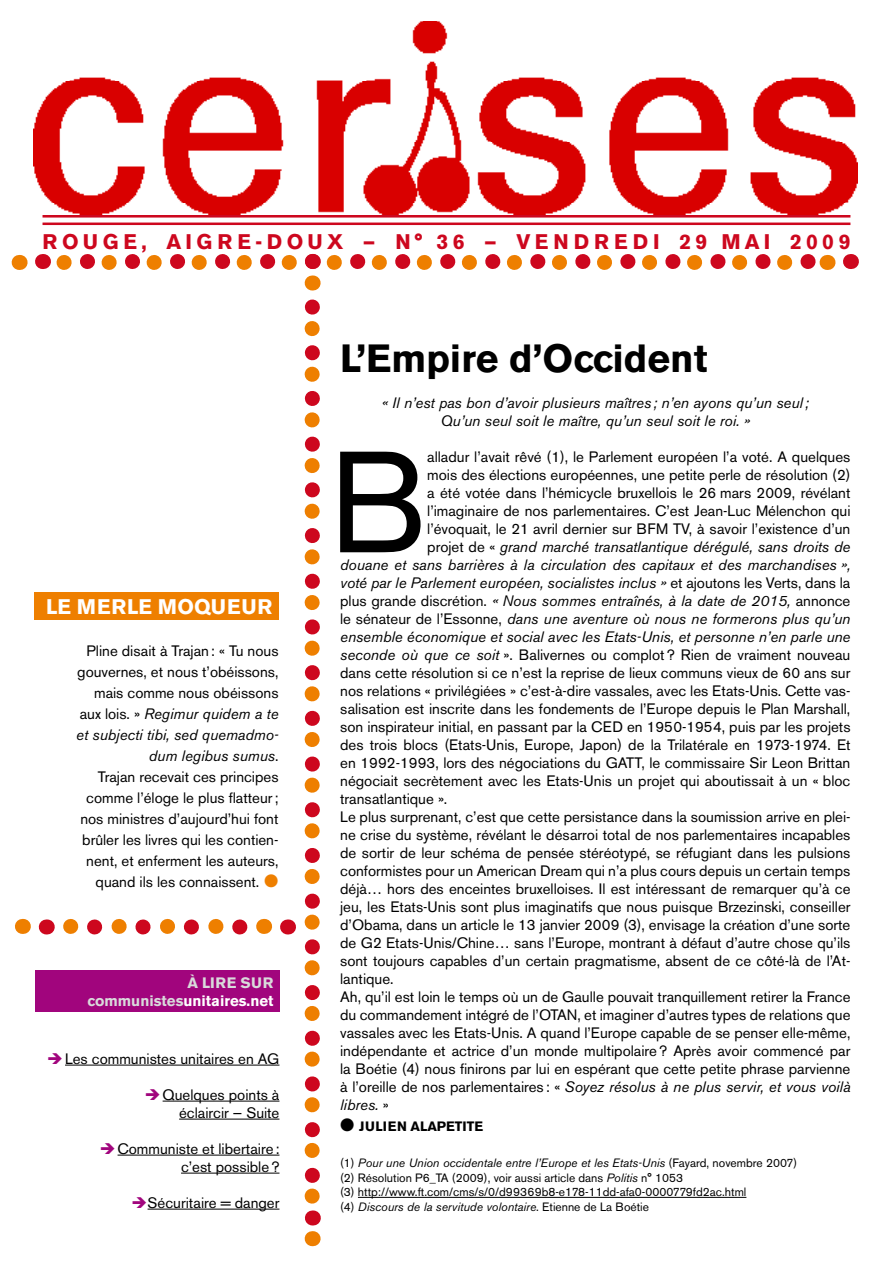
<style>
.page{position:relative;width:893px;height:1263px;background:#fff}
.page>*{position:absolute;margin:0;border:0;box-sizing:border-box;transform-origin:0 0}
.t1{font:142.5px "Akzidenz Grotesk BE";color:#000}
.t2{font:700 39px "Akzidenz Grotesk BE";color:#000}
.t3{font:700 21px "Akzidenz Grotesk BE";letter-spacing:.22em;color:#cd071e}
.t4{font:700 21px "Akzidenz Grotesk BE";color:#fff}
.t5{font:700 21px "Akzidenz Grotesk BE";letter-spacing:.2em;color:#cd071e}
.t6{font:15px/21px "Akzidenz Grotesk BE";color:#000;text-align:right}
.t7{font:italic 15px/18px "Akzidenz Grotesk BE";color:#000;text-align:center}
.t8{font:700 15px/18px "Akzidenz Grotesk BE";color:#d9dadb;text-align:right}
.t9{font:700 13.5px "Akzidenz Grotesk BE";color:#000}
.t10{font:12px/14.4px "Akzidenz Grotesk BE";color:#000}
.s1{font-style:italic}
.s2{color:#ee7f00}
.s3{color:#fff}
.s4{color:#a1057d}
.s5{font-style:normal}
</style>
<div class="page">
<div style="left:43px;top:210px;width:807px;height:8px;background:#cd071e"></div>
<hr style="left:43px;top:223px;width:807px;height:2px;background:#cd071e">
<svg style="left:43px;top:254px;width:1px;height:15px"></svg>
<svg style="left:850px;top:254px;width:1px;height:15px"></svg>
<svg style="left:19px;top:255px;width:1px;height:15px"></svg>
<img style="left:33px;top:21px;width:824px;height:194px">
<hr style="left:65px;top:1065px;width:214px;height:1px;background:#000">
<hr style="left:163px;top:1101px;width:116px;height:1px;background:#000">
<hr style="left:179px;top:1119px;width:100px;height:1px;background:#000">
<hr style="left:118px;top:1155px;width:161px;height:1px;background:#000">
<hr style="left:181px;top:1173px;width:98px;height:1px;background:#000">
<hr style="left:148px;top:1209px;width:131px;height:1px;background:#000">
<div style="left:35px;top:971px;width:244px;height:41px;background:#a1057d"></div>
<svg style="left:305px;top:307px;width:15px;height:918px"></svg>
<svg style="left:64px;top:254px;width:764px;height:36px"></svg>
<svg style="left:312px;top:1231px;width:1px;height:15px"></svg>
<svg style="left:46px;top:919px;width:1px;height:15px"></svg>
<svg style="left:288px;top:919px;width:1px;height:15px"></svg>
<svg style="left:22px;top:919px;width:1px;height:15px"></svg>
<svg style="left:71px;top:919px;width:194px;height:15px"></svg>
<div style="left:34px;top:592px;width:245px;height:28px;background:#ee7f00"></div>
<hr style="left:358px;top:1197px;width:388px;height:1px;background:#000">
<h3 class="t3" style="left:43px;top:229px;width:511px">ROUGE, AIGRE-DOUX — N° 36 — vendredi</h3>
<h3 class="t5" style="left:679px;top:229px;width:172px">29 MAI 2009</h3>
<h3 class="t4" style="left:46px;top:594px;width:47px">le merle</h3>
<h3 class="t4" style="left:158px;top:594px;width:69px">moqueur</h3>
<p class="t6" style="left:76px;top:640px;width:204px">Pline disait à Trajan: « Tu nous gouvernes, et nous t’obéissons, mais comme nous obéissons aux lois. » <span class="s1">Regimur quidem a te et subjecti tibi, sed quemadmo&shy;dum legibus sumus</span>.<br>Trajan recevait ces principes comme l’éloge le plus flatteur; nos ministres d’aujourd’hui font brûler les livres qui les contien&shy;nent, et enferment les auteurs, quand ils les connaissent. <span class="s2">●</span></p>
<p class="t8" style="left:88px;top:974px;width:187px">À LIRE SUR communistes<span class="s3">unitaires.net</span></p>
<p class="t6" style="left:47px;top:1048px;width:234px"><span class="s4">➔</span>Les communistes unitaires en AG</p>
<p class="t6" style="left:145px;top:1085px;width:136px;line-height:18px"><span class="s4">➔</span>Quelques points à éclaircir — Suite</p>
<p class="t6" style="left:100px;top:1139px;width:181px;line-height:18px"><span class="s4">➔</span>Communiste et libertaire: c’est possible?</p>
<p class="t6" style="left:132px;top:1192px;width:149px"><span class="s4">➔</span>Sécuritaire = danger</p>
<h2 class="t2" style="left:340px;top:336px;width:369px">L’Empire d’Occident</h2>
<p class="t7" style="left:382px;top:394px;width:429px">« Il n’est pas bon d’avoir plusieurs maîtres ; n’en ayons qu’un seul;<br>Qu’un seul soit le maître, qu’un seul soit le roi. »</p>
<h1 class="t1" style="left:329px;top:418px;width:100px">B</h1>
<p class="t6" style="left:427px;top:447px;width:425px">alladur l’avait rêvé (1), le Parlement européen l’a voté. A quelques</p>
<p class="t6" style="left:427px;top:465px;width:425px">mois des élections européennes, une petite perle de résolution (2)</p>
<p class="t6" style="left:427px;top:483px;width:425px">a été votée dans l’hémicycle bruxellois le 26 mars 2009, révélant</p>
<p class="t6" style="left:427px;top:501px;width:425px">l’imaginaire de nos parlementaires. C’est Jean-Luc Mélenchon qui</p>
<p class="t6" style="left:427px;top:519px;width:425px">l’évoquait, le 21 avril dernier sur BFM TV, à savoir l’existence d’un</p>
<p class="t7" style="left:427px;top:538px;width:425px"><span class="s5">projet de «</span> grand marché transatlantique dérégulé, sans droits de</p>
<p class="t7" style="left:340px;top:556px;width:512px">douane et sans barrières à la circulation des capitaux et des marchandises »,</p>
<p class="t7" style="left:340px;top:574px;width:512px">voté par le Parlement européen, socialistes inclus » <span class="s5">et ajoutons les Verts, dans la</span></p>
<p class="t7" style="left:340px;top:592px;width:512px"><span class="s5">plus grande discrétion.</span> « Nous sommes entraînés, à la date de 2015, <span class="s5">annonce</span></p>
<p class="t7" style="left:340px;top:610px;width:512px"><span class="s5">le sénateur de l’Essonne,</span> dans une aventure où nous ne formerons plus qu’un</p>
<p class="t7" style="left:340px;top:628px;width:512px">ensemble économique et social avec les Etats-Unis, et personne n’en parle une</p>
<p class="t6" style="left:340px;top:645px;width:512px"><span class="s1">seconde où que ce soit</span> ». Balivernes ou complot? Rien de vraiment nouveau</p>
<p class="t6" style="left:340px;top:663px;width:512px">dans cette résolution si ce n’est la reprise de lieux communs vieux de 60 ans sur</p>
<p class="t6" style="left:340px;top:681px;width:512px">nos relations « privilégiées » c’est-à-dire vassales, avec les Etats-Unis. Cette vas-</p>
<p class="t6" style="left:340px;top:699px;width:512px">salisation est inscrite dans les fondements de l’Europe depuis le Plan Marshall,</p>
<p class="t6" style="left:340px;top:717px;width:512px">son inspirateur initial, en passant par la CED en 1950-1954, puis par les projets</p>
<p class="t6" style="left:340px;top:735px;width:512px">des trois blocs (Etats-Unis, Europe, Japon) de la Trilatérale en 1973-1974. Et</p>
<p class="t6" style="left:340px;top:753px;width:512px">en 1992-1993, lors des négociations du GATT, le commissaire Sir Leon Brittan</p>
<p class="t6" style="left:340px;top:771px;width:512px">négociait secrètement avec les Etats-Unis un projet qui aboutissait à un « bloc</p>
<p class="t6" style="left:340px;top:789px;width:109px">transatlantique ».</p>
<p class="t6" style="left:340px;top:807px;width:512px">Le plus surprenant, c’est que cette persistance dans la soumission arrive en plei-</p>
<p class="t6" style="left:340px;top:825px;width:512px">ne crise du système, révélant le désarroi total de nos parlementaires incapables</p>
<p class="t6" style="left:340px;top:843px;width:512px">de sortir de leur schéma de pensée stéréotypé, se réfugiant dans les pulsions</p>
<p class="t6" style="left:340px;top:861px;width:512px">conformistes pour un American Dream qui n’a plus cours depuis un certain temps</p>
<p class="t6" style="left:340px;top:879px;width:512px">déjà… hors des enceintes bruxelloises. Il est intéressant de remarquer qu’à ce</p>
<p class="t6" style="left:340px;top:897px;width:512px">jeu, les Etats-Unis sont plus imaginatifs que nous puisque Brzezinski, conseiller</p>
<p class="t6" style="left:340px;top:915px;width:512px">d’Obama, dans un article le 13 janvier 2009 (3), envisage la création d’une sorte</p>
<p class="t6" style="left:340px;top:933px;width:512px">de G2 Etats-Unis/Chine… sans l’Europe, montrant à défaut d’autre chose qu’ils</p>
<p class="t6" style="left:340px;top:951px;width:512px">sont toujours capables d’un certain pragmatisme, absent de ce côté-là de l’At-</p>
<p class="t6" style="left:340px;top:969px;width:55px">lantique.</p>
<p class="t6" style="left:340px;top:987px;width:512px">Ah, qu’il est loin le temps où un de Gaulle pouvait tranquillement retirer la France</p>
<p class="t6" style="left:340px;top:1005px;width:512px">du commandement intégré de l’OTAN, et imaginer d’autres types de relations que</p>
<p class="t6" style="left:340px;top:1023px;width:512px">vassales avec les Etats-Unis. A quand l’Europe capable de se penser elle-même,</p>
<p class="t6" style="left:340px;top:1041px;width:512px">indépendante et actrice d’un monde multipolaire? Après avoir commencé par</p>
<p class="t6" style="left:340px;top:1059px;width:512px">la Boétie (4) nous finirons par lui en espérant que cette petite phrase parvienne</p>
<p class="t7" style="left:340px;top:1078px;width:512px"><span class="s5">à l’oreille de nos parlementaires : «</span> Soyez résolus à ne plus servir, et vous voilà</p>
<p class="t7" style="left:340px;top:1096px;width:50px">libres. <span class="s5">»</span></p>
<p class="t9" style="left:340px;top:1119px;width:35px">● Julien</p>
<p class="t9" style="left:411px;top:1119px;width:73px">Alapetite</p>
<p class="t10" style="left:340px;top:1156px;width:459px">(1) <span class="s1">Pour une Union occidentale entre l’Europe et les Etats-Unis</span> (Fayard, novembre 2007) (2) Résolution P6_TA (2009), voir aussi article dans <span class="s1">Politis</span> n° 1053<br>(3) http://www.ft.com/cms/s/0/d99369b8-e178-11dd-afa0-0000779fd2ac.html<br>(4) <span class="s1">Discours de la servitude volontaire</span>. Etienne de La Boétie</p>
</div>
